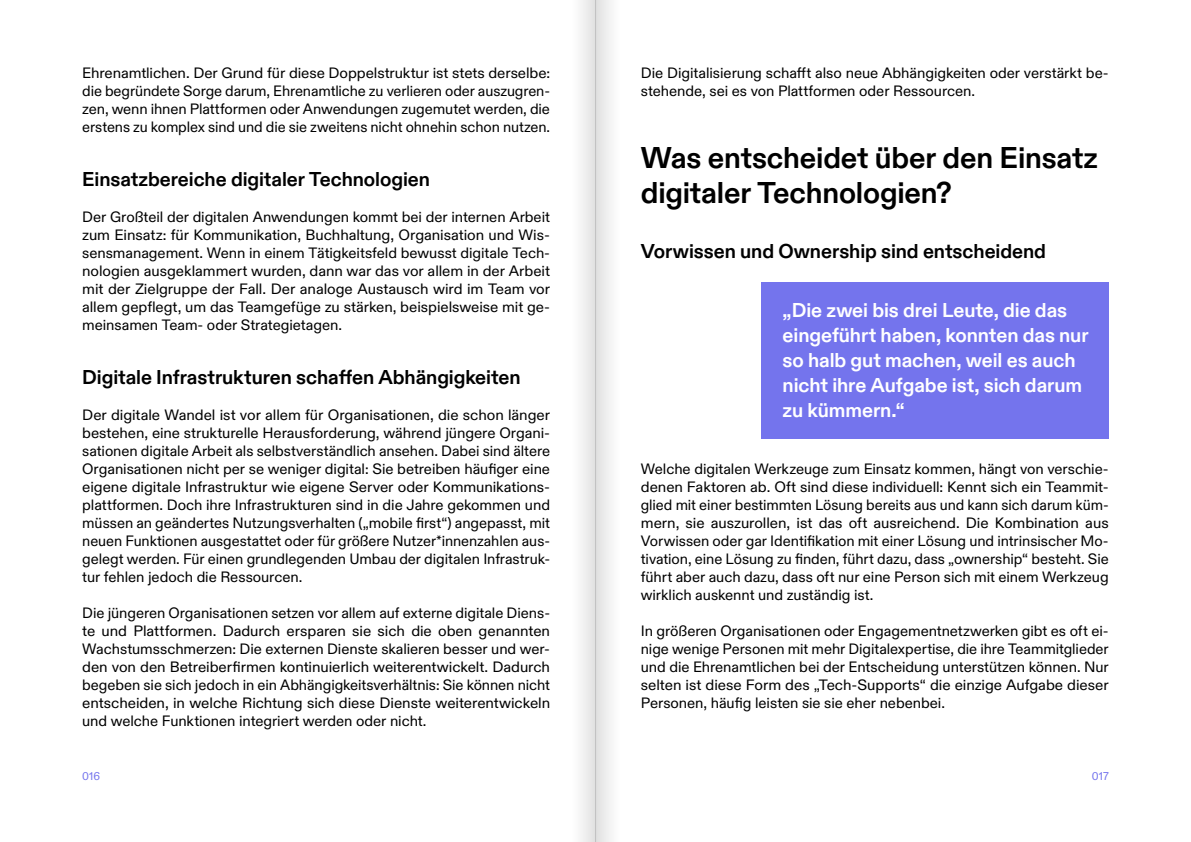
<style>
.page{position:relative;width:1191px;height:842px;background:#fff}
.page>*{position:absolute;margin:0;border:0;box-sizing:border-box;transform-origin:0 0}
.t1{font:700 30px/35px "ABC Diatype";letter-spacing:-.005em;color:#000}
.t2{font:700 20px/25px "ABC Diatype";letter-spacing:-.005em;color:#fff}
.t3{font:700 20px "ABC Diatype";letter-spacing:-.005em;color:#000}
.t4{font:15px/18px "ABC Diatype";letter-spacing:-.005em;color:#000;text-align:justify}
.t5{font:11.2px "ABC Diatype";letter-spacing:.005em;color:#7474ed}
</style>
<div class="page">
<div style="left:761px;top:282px;width:347px;height:156px;background:#7474ed"></div>
<div style="left:572px;top:0;width:23px;height:842px;background:linear-gradient(to bottom,#f1f1f1,#f1f1f1)"></div>
<div style="left:595px;top:0;width:24px;height:842px;background:linear-gradient(to right,#dfdfdf,#fdfdfd)"></div>
<p class="t4" style="left:82px;top:62px;width:469px">Ehrenamtlichen. Der Grund für diese Doppelstruktur ist stets derselbe: die begründete Sorge darum, Ehrenamtliche zu verlieren oder auszugren&shy;zen, wenn ihnen Plattformen oder Anwendungen zugemutet werden, die erstens zu komplex sind und die sie zweitens nicht ohnehin schon nutzen.</p>
<h2 class="t3" style="left:82px;top:163px;width:349px">Einsatzbereiche digitaler Technologien</h2>
<p class="t4" style="left:82px;top:206px;width:469px">Der Großteil der digitalen Anwendungen kommt bei der internen Arbeit zum Einsatz: für Kommunikation, Buchhaltung, Organisation und Wis&shy;sensmanagement. Wenn in einem Tätigkeitsfeld bewusst digitale Tech&shy;nologien ausgeklammert wurden, dann war das vor allem in der Arbeit mit der Zielgruppe der Fall. Der analoge Austausch wird im Team vor allem gepflegt, um das Teamgefüge zu stärken, beispielsweise mit ge&shy;meinsamen Team- oder Strategietagen.</p>
<h2 class="t3" style="left:82px;top:361px;width:440px">Digitale Infrastrukturen schaffen Abhängigkeiten</h2>
<p class="t4" style="left:82px;top:404px;width:469px">Der digitale Wandel ist vor allem für Organisationen, die schon länger bestehen, eine strukturelle Herausforderung, während jüngere Organi&shy;sationen digitale Arbeit als selbstverständlich ansehen. Dabei sind ältere Organisationen nicht per se weniger digital: Sie betreiben häufiger eine eigene digitale Infrastruktur wie eigene Server oder Kommunikations&shy;plattformen. Doch ihre Infrastrukturen sind in die Jahre gekommen und müssen an geändertes Nutzungsverhalten („mobile first“) angepasst, mit neuen Funktionen ausgestattet oder für größere Nutzer*innenzahlen aus&shy;gelegt werden. Für einen grundlegenden Umbau der digitalen Infrastruk&shy;tur fehlen jedoch die Ressourcen.</p>
<p class="t4" style="left:82px;top:602px;width:469px">Die jüngeren Organisationen setzen vor allem auf externe digitale Diens&shy;te und Plattformen. Dadurch ersparen sie sich die oben genannten Wachstumsschmerzen: Die externen Dienste skalieren besser und wer&shy;den von den Betreiberfirmen kontinuierlich weiterentwickelt. Dadurch begeben sie sich jedoch in ein Abhängigkeitsverhältnis: Sie können nicht entscheiden, in welche Richtung sich diese Dienste weiterentwickeln und welche Funktionen integriert werden oder nicht.</p>
<p class="t4" style="left:641px;top:62px;width:469px">Die Digitalisierung schafft also neue Abhängigkeiten oder verstärkt be&shy;stehende, sei es von Plattformen oder Ressourcen.</p>
<h1 class="t1" style="left:641px;top:138px;width:459px">Was entscheidet über den Einsatz digitaler Technologien?</h1>
<h2 class="t3" style="left:641px;top:235px;width:407px">Vorwissen und Ownership sind entscheidend</h2>
<h2 class="t2" style="left:782px;top:296px;width:307px">„Die zwei bis drei Leute, die das eingeführt haben, konnten das nur so halb gut machen, weil es auch nicht ihre Aufgabe ist, sich darum zu kümmern.“</h2>
<p class="t4" style="left:641px;top:458px;width:469px">Welche digitalen Werkzeuge zum Einsatz kommen, hängt von verschie&shy;denen Faktoren ab. Oft sind diese individuell: Kennt sich ein Teammit&shy;glied mit einer bestimmten Lösung bereits aus und kann sich darum küm&shy;mern, sie auszurollen, ist das oft ausreichend. Die Kombination aus Vorwissen oder gar Identifikation mit einer Lösung und intrinsischer Mo&shy;tivation, eine Lösung zu finden, führt dazu, dass „ownership“ besteht. Sie führt aber auch dazu, dass oft nur eine Person sich mit einem Werkzeug wirklich auskennt und zuständig ist.</p>
<p class="t4" style="left:641px;top:620px;width:469px">In größeren Organisationen oder Engagementnetzwerken gibt es oft ei&shy;nige wenige Personen mit mehr Digitalexpertise, die ihre Teammitglieder und die Ehrenamtlichen bei der Entscheidung unterstützen können. Nur selten ist diese Form des „Tech-Supports“ die einzige Aufgabe dieser Personen, häufig leisten sie sie eher nebenbei.</p>
<p class="t5" style="left:82px;top:767px;width:19px">016</p>
<p class="t5" style="left:1092px;top:767px;width:18px">017</p>
</div>
